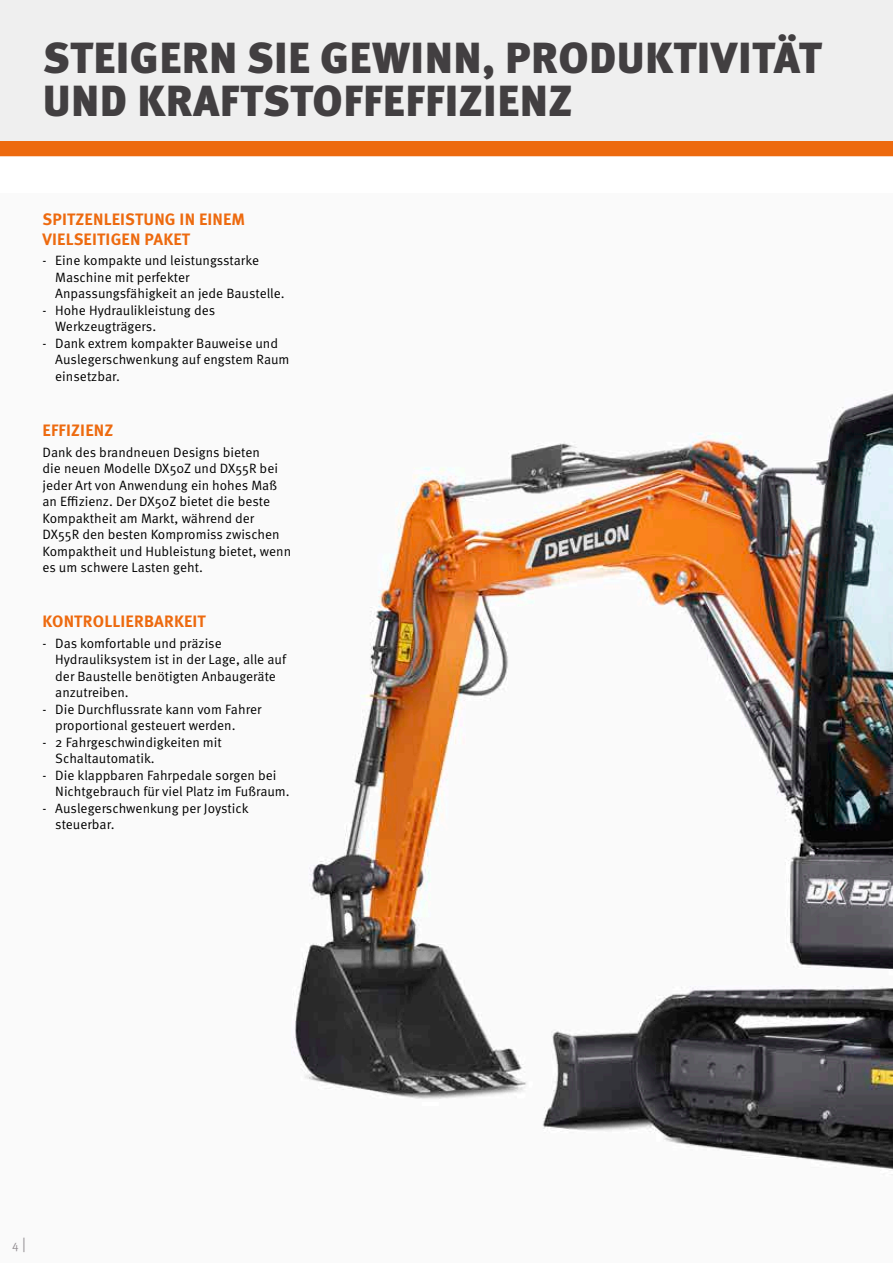
<style>
.page{position:relative;width:893px;height:1263px;background:#fff}
.page>*{position:absolute;margin:0;border:0;box-sizing:border-box;transform-origin:0 0}
.t1{font:900 43.5px/43.5px "Meta Pro";letter-spacing:.01em;color:#423f41}
.t2{font:700 16.5px/19.5px "Meta Pro";letter-spacing:.01em;color:#ed6a0f}
.t3{font:13.5px/16.5px "Meta Pro Norm";color:#000}
.t4{font:12px "Meta Pro Norm";color:#979296}
.s1{font-size:15px}
</style>
<div class="page">
<div style="left:0;top:0;width:893px;height:141px;background:#efefef"></div>
<div style="left:0;top:141px;width:893px;height:15px;background:#ed6a0f"></div>
<img style="left:292px;top:393px;width:601px;height:782px">
<h1 class="t1" style="left:43px;top:34px;width:780px">STEIGERN SIE GEWINN, PRODUKTIVITÄT<br>UND KRAFTSTOFFEFFIZIENZ</h1>
<p class="t2" style="left:43px;top:209px;width:204px">SPITZENLEISTUNG IN EINEM<br>VIELSEITIGEN PAKET</p>
<p class="t3" style="left:55px;top:251px;width:231px;text-indent:-13px">- Eine kompakte und leistungsstarke<br>Maschine mit perfekter<br>Anpassungsfähigkeit an jede Baustelle.</p>
<p class="t3" style="left:55px;top:301px;width:161px;text-indent:-13px">- Hohe Hydraulikleistung des<br>Werkzeugträgers.</p>
<p class="t3" style="left:55px;top:334px;width:236px;text-indent:-13px">- Dank extrem kompakter Bauweise und<br>Auslegerschwenkung auf engstem Raum einsetzbar.</p>
<p class="t2" style="left:43px;top:419px;width:72px">EFFIZIENZ</p>
<p class="t3" style="left:43px;top:443px;width:250px">Dank des brandneuen Designs bieten<br>die neuen Modelle DX50Z und DX55R bei jeder Art von Anwendung ein hohes Maß an Effizienz. Der DX50Z bietet die beste Kompaktheit am Markt, während der DX55R den besten Kompromiss zwischen Kompaktheit und Hubleistung bietet, wenn es um schwere Lasten geht.</p>
<p class="t2" style="left:43px;top:610px;width:165px">KONTROLLIERBARKEIT</p>
<p class="t3" style="left:55px;top:634px;width:232px;text-indent:-13px">- Das komfortable und präzise<br>Hydrauliksystem ist in der Lage, alle auf der Baustelle benötigten Anbaugeräte anzutreiben.</p>
<p class="t3" style="left:55px;top:700px;width:208px;text-indent:-13px">- Die Durchflussrate kann vom Fahrer proportional gesteuert werden.</p>
<p class="t3" style="left:55px;top:733px;width:168px;text-indent:-13px">- 2 Fahrgeschwindigkeiten mit<br>Schaltautomatik.</p>
<p class="t3" style="left:55px;top:766px;width:236px;text-indent:-13px">- Die klappbaren Fahrpedale sorgen bei<br>Nichtgebrauch für viel Platz im Fußraum.</p>
<p class="t3" style="left:55px;top:799px;width:195px;text-indent:-13px">- Auslegerschwenkung per Joystick steuerbar.</p>
<p class="t4" style="left:12px;top:1235px;width:15px">4 <span class="s1">|</span></p>
</div>
